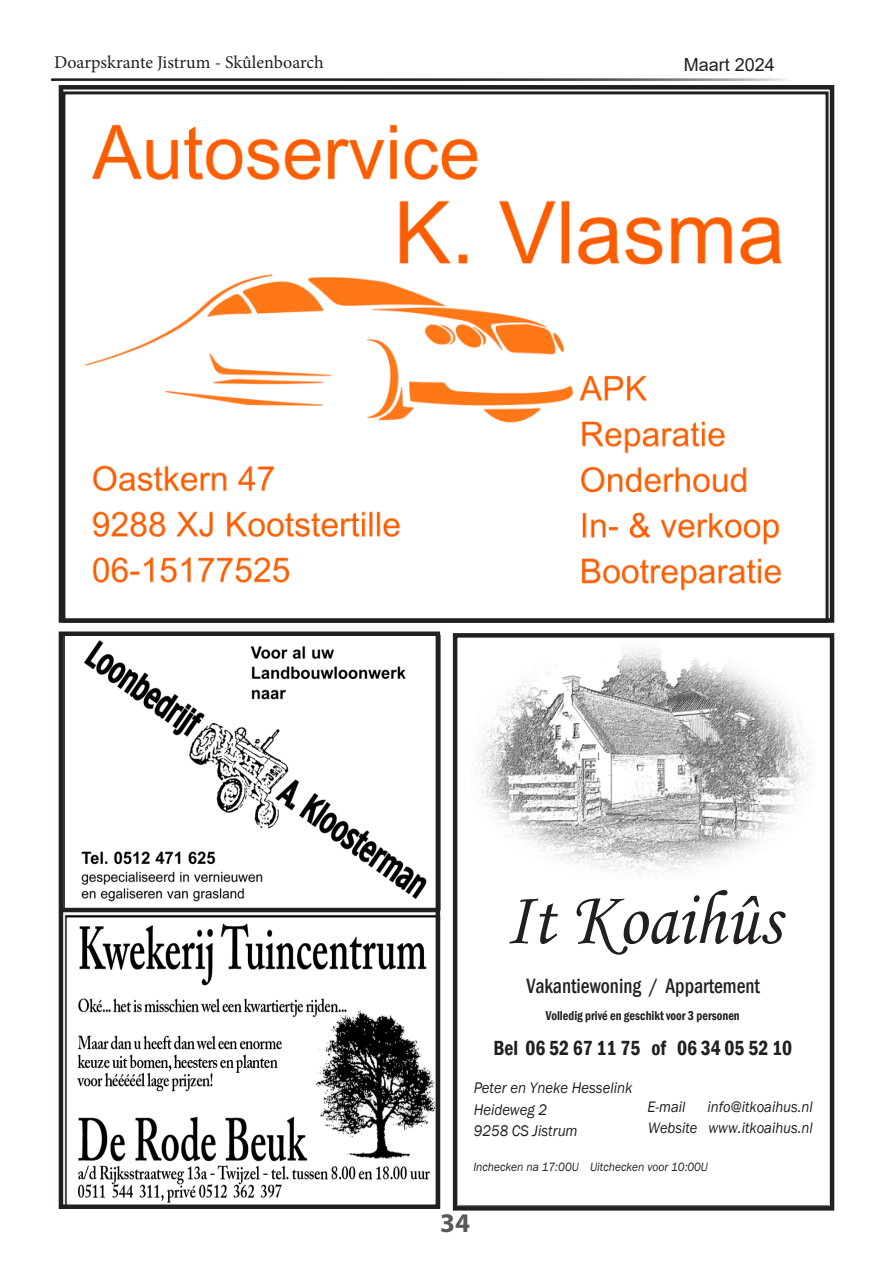
<style>
.page{position:relative;width:893px;height:1263px;background:#fff}
.page>*{position:absolute;margin:0;border:0;box-sizing:border-box;transform-origin:0 0}
.t1{font:76.8px "Monotype Corsiva";color:#231f20;scale:.93 1}
.t2{font:700 27px "Myriad Pro";color:#57585a}
.t3{font:500 condensed 21.3px "Franklin Gothic";color:#231f20;scale:.93 1}
.t4{font:600 condensed 21px "Franklin Gothic";color:#231f20;scale:.93 1}
.t5{font:18px "Minion Pro";color:#231f20}
.t6{font:18px "Arial";color:#231f20}
.t7{font:italic 15.9px/21.3px "Franklin Gothic";color:#231f20;scale:.93 1}
.t8{font:italic 15.6px/21.1px "Franklin Gothic";color:#231f20;text-align:right;scale:.93 1}
.t9{font:600 condensed 13.2px "Franklin Gothic";color:#231f20;scale:.93 1}
.t10{font:italic 12.3px "Franklin Gothic";color:#231f20;scale:.93 1}
</style>
<div class="page">
<div style="left:48px;top:74px;width:791px;height:13px;background:#fff;opacity:.75"></div>
<svg style="left:476px;top:648px;width:335px;height:226px"></svg>
<img style="left:85px;top:124px;width:697px;height:467px">
<img style="left:64px;top:636px;width:371px;height:272px">
<img style="left:64px;top:914px;width:371px;height:290px">
<div style="left:59px;top:85px;width:775px;height:538px;border:4px solid #231f20"></div>
<div style="left:59px;top:631px;width:381px;height:578px;border:4px solid #231f20"></div>
<div style="left:453px;top:633px;width:381px;height:577px;border:4px solid #231f20"></div>
<hr style="left:62px;top:908px;width:378px;height:4px;background:#231f20">
<p class="t5" style="left:54px;top:50px;width:271px">Doarpskrante Jistrum - Skûlenboarch</p>
<p class="t6" style="left:684px;top:52px;width:93px">Maart 2024</p>
<h1 class="t1" style="left:505px;top:873px;width:298px">It Koaihûs</h1>
<h3 class="t3" style="left:526px;top:972px;width:253px">Vakantiewoning / Appartement</h3>
<p class="t9" style="left:546px;top:1006px;width:210px">Volledig privé en geschikt voor 3 personen</p>
<h3 class="t4" style="left:493px;top:1034px;width:323px">Bel 06 52 67 11 75 of 06 34 05 52 10</h3>
<p class="t7" style="left:474px;top:1078px;width:172px">Peter en Yneke Hesselink<br>Heideweg 2<br>9258 CS Jistrum</p>
<p class="t10" style="left:473px;top:1159px;width:254px">Inchecken na 17:00U Uitchecken voor 10:00U</p>
<p class="t8" style="left:648px;top:1097px;width:178px">info@itkoaihus.nl<br>Website www.itkoaihus.nl</p>
<p class="t8" style="left:647px;top:1097px;width:42px">E-mail</p>
<h2 class="t2" style="left:440px;top:1205px;width:31px">34</h2>
</div>
